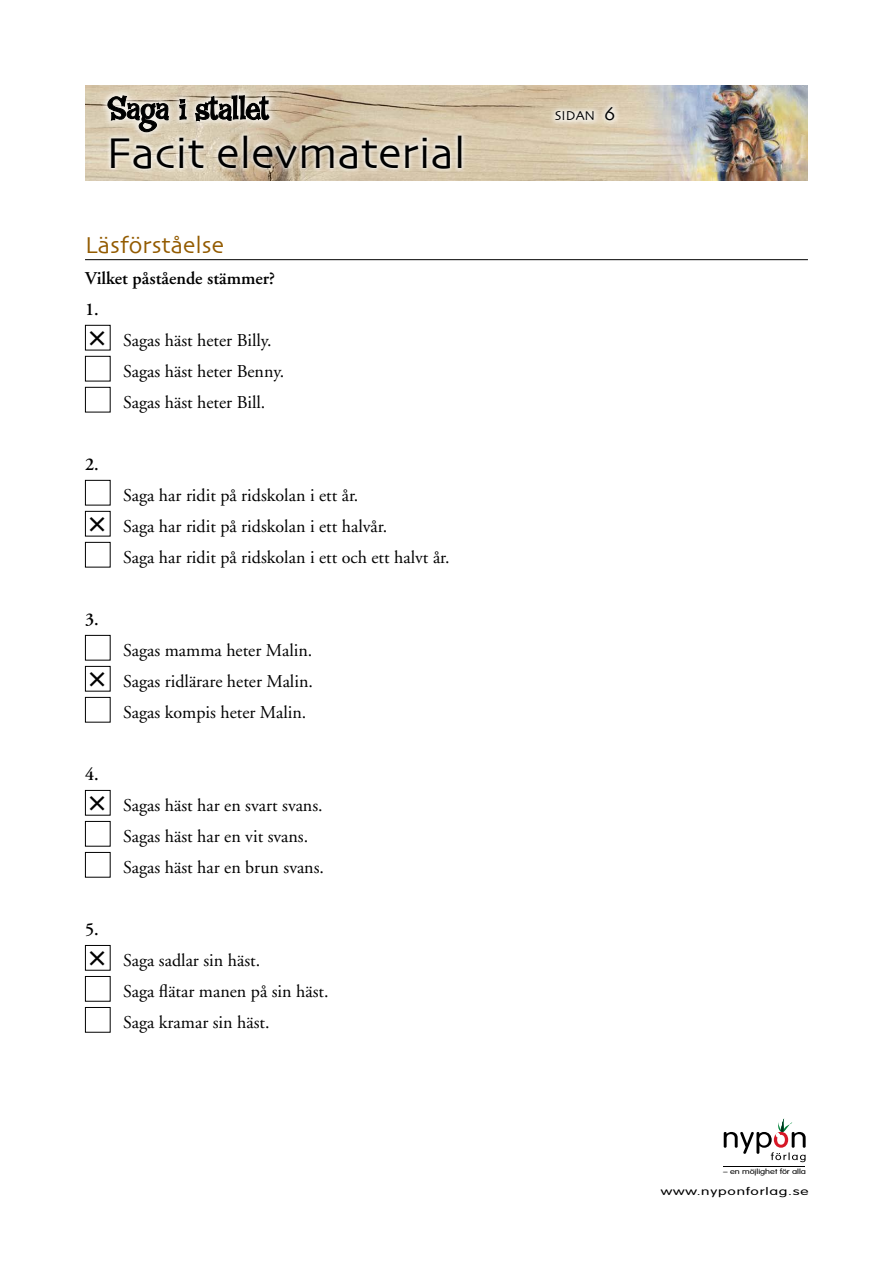
<style>
.page{position:relative;width:893px;height:1263px;background:#fff}
.page>*{position:absolute;margin:0;border:0;box-sizing:border-box;transform-origin:0 0}
.t1{font:45px "Skia";color:#000}
.t2{font:24px "Skia";color:#935b00}
.t3{font:18px/31px "Adobe Garamond";color:#000}
.t4{font:600 18px/31px "Adobe Garamond";color:#000}
.t5{font:13.5px "Skia";color:#000}
.t6{font:300 10.5px "VAG Rounded";letter-spacing:.05em;color:#000;scale:1.48 1}
.t7{font:300 7.2px "VAG Rounded";letter-spacing:-.005em;color:#000;scale:1.28 1}
.s1{font-size:19.5px}
</style>
<div class="page">
<img style="left:85px;top:85px;width:723px;height:95px">
<svg style="left:724px;top:1118px;width:82px;height:44px"></svg>
<hr style="left:724px;top:1167px;width:81px;height:1px;background:#000">
<div style="left:548px;top:99px;width:74px;height:29px;background:#fff;opacity:.75"></div>
<div style="left:100px;top:88px;width:177px;height:52px;background:#fff;opacity:.75"></div>
<svg style="left:178px;top:94px;width:92px;height:29px;background:#89847b"></svg>
<svg style="left:108px;top:94px;width:62px;height:36px;background:#8d887e"></svg>
<div style="left:106px;top:130px;width:361px;height:43px;background:#fff;opacity:.75"></div>
<hr style="left:85px;top:259px;width:723px;height:1px;background:#000">
<div style="left:85px;top:325px;width:26px;height:25px;border:1px solid #000"></div>
<div style="left:85px;top:356px;width:26px;height:25px;border:1px solid #000"></div>
<div style="left:85px;top:387px;width:26px;height:25px;border:1px solid #000"></div>
<div style="left:85px;top:480px;width:26px;height:25px;border:1px solid #000"></div>
<div style="left:85px;top:511px;width:26px;height:25px;border:1px solid #000"></div>
<div style="left:85px;top:542px;width:26px;height:25px;border:1px solid #000"></div>
<div style="left:85px;top:635px;width:26px;height:25px;border:1px solid #000"></div>
<div style="left:85px;top:666px;width:26px;height:25px;border:1px solid #000"></div>
<div style="left:85px;top:697px;width:26px;height:25px;border:1px solid #000"></div>
<div style="left:85px;top:790px;width:26px;height:25px;border:1px solid #000"></div>
<div style="left:85px;top:821px;width:26px;height:25px;border:1px solid #000"></div>
<div style="left:85px;top:852px;width:26px;height:25px;border:1px solid #000"></div>
<div style="left:85px;top:945px;width:26px;height:25px;border:1px solid #000"></div>
<div style="left:85px;top:976px;width:26px;height:25px;border:1px solid #000"></div>
<div style="left:85px;top:1007px;width:26px;height:25px;border:1px solid #000"></div>
<h1 class="t1" style="left:106px;top:126px;width:361px">Facit elevmaterial</h1>
<h2 class="t2" style="left:85px;top:231px;width:140px">Läsförståelse</h2>
<p class="t4" style="left:85px;top:263px;width:192px">Vilket påstående stämmer?<br>1.</p>
<p class="t3" style="left:123px;top:325px;width:163px">Sagas häst heter Billy.<br>Sagas häst heter Benny.<br>Sagas häst heter Bill.</p>
<p class="t4" style="left:85px;top:449px;width:15px">2.</p>
<p class="t4" style="left:85px;top:604px;width:15px">3.</p>
<p class="t4" style="left:85px;top:759px;width:15px">4.</p>
<p class="t4" style="left:85px;top:914px;width:15px">5.</p>
<p class="t3" style="left:123px;top:480px;width:328px">Saga har ridit på ridskolan i ett år.<br>Saga har ridit på ridskolan i ett halvår.<br>Saga har ridit på ridskolan i ett och ett halvt år.</p>
<p class="t3" style="left:123px;top:635px;width:191px;text-align:justify">Sagas mamma heter Malin.<br>Sagas ridlärare heter Malin.<br>Sagas kompis heter Malin.</p>
<p class="t3" style="left:123px;top:790px;width:202px">Sagas häst har en svart svans.<br>Sagas häst har en vit svans.<br>Sagas häst har en brun svans.</p>
<p class="t3" style="left:123px;top:945px;width:207px">Saga sadlar sin häst.<br>Saga flätar manen på sin häst.<br>Saga kramar sin häst.</p>
<p class="t5" style="left:555px;top:107px;width:62px">SIDAN <span class="s1">6</span></p>
<p class="t7" style="left:723px;top:1167px;width:66px">– en möjlighet för alla</p>
<p class="t6" style="left:661px;top:1185px;width:101px">www.nyponforlag.se</p>
</div>
